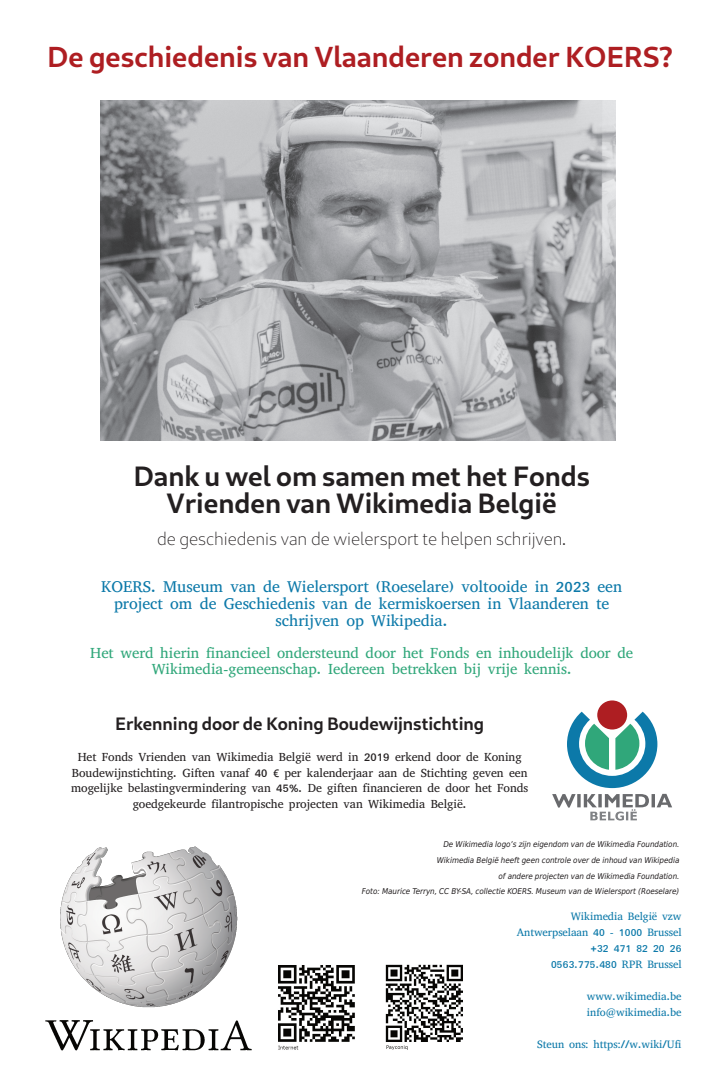
<style>
.page{position:relative;width:723px;height:1092px;background:#fff}
.page>*{position:absolute;margin:0;border:0;box-sizing:border-box;transform-origin:0 0}
.t1{font:700 29px "Cantarell";color:#ae1e22}
.t2{font:700 28px/26.8px "Cantarell";color:#231f20;text-align:center}
.t3{font:300 18px "Cantarell";color:#231f20}
.t4{font:700 18px "Cantarell";letter-spacing:-.005em;color:#231f20}
.t5{font:16px/17.1px "Abyssinica SIL";letter-spacing:-.005em;color:#0c79a9;text-align:center}
.t6{font:15px/16.1px "Abyssinica SIL";letter-spacing:-.005em;color:#30a77a;text-align:center}
.t7{font:12px/15.9px "Abyssinica SIL";letter-spacing:-.005em;color:#231f20;text-align:center}
.t8{font:11px/15.9px "Abyssinica SIL";letter-spacing:-.005em;color:#0c79a9;text-align:right}
.t9{font:italic 8px/15.9px "DejaVu Sans Condensed";letter-spacing:-.005em;color:#231f20;text-align:right}
.s1{font-family:"Abyssinica SIL";font-weight:400;font-size:12px}
</style>
<div class="page">
<img style="left:45px;top:846px;width:207px;height:205px">
<div style="left:597px;top:700px;width:30px;height:29px;background:#ae1e22;border-radius:50%"></div>
<svg style="left:552px;top:711px;width:120px;height:109px"></svg>
<img style="left:100px;top:100px;width:515px;height:340px">
<img style="left:278px;top:965px;width:77px;height:85px">
<img style="left:385px;top:964px;width:78px;height:86px">
<h1 class="t1" style="left:47px;top:38px;width:626px">De geschiedenis van Vlaanderen zonder KOERS?</h1>
<h2 class="t2" style="left:133px;top:462px;width:458px">Dank u wel om samen met het Fonds<br>Vrienden van Wikimedia België</h2>
<h3 class="t3" style="left:157px;top:527px;width:411px">de geschiedenis van de wielersport te helpen schrijven<span class="s1">.</span></h3>
<h3 class="t5" style="left:101px;top:578px;width:522px">KOERS. Museum van de Wielersport (Roeselare) voltooide in 2023 een project om de Geschiedenis van de kermiskoersen in Vlaanderen te schrijven op Wikipedia.</h3>
<p class="t6" style="left:90px;top:645px;width:544px">Het werd hierin financieel ondersteund door het Fonds en inhoudelijk door de<br>Wikimedia-gemeenschap. Iedereen betrekken bij vrije kennis.</p>
<h3 class="t4" style="left:115px;top:712px;width:370px">Erkenning door de Koning Boudewijnstichting</h3>
<p class="t7" style="left:71px;top:748px;width:459px">Het Fonds Vrienden van Wikimedia België werd in 2019 erkend door de Koning Boudewijnstichting. Giften vanaf 40 € per kalenderjaar aan de Stichting geven een mogelijke belastingvermindering van 45%. De giften financieren de door het Fonds goedgekeurde filantropische projecten van Wikimedia België.</p>
<p class="t9" style="left:362px;top:835px;width:319px">De Wikimedia logo’s zijn eigendom van de Wikimedia Foundation.<br>Wikimedia België heeft geen controle over de inhoud van Wikipedia<br>of andere projecten van de Wikimedia Foundation.<br>Foto: Maurice Terryn, CC BY-SA, collectie KOERS. Museum van de Wielersport (Roeselare)</p>
<p class="t8" style="left:517px;top:908px;width:166px">Wikimedia België vzw<br>Antwerpselaan 40 - 1000 Brussel +32 471 82 20 26<br>0563.775.480 RPR Brussel</p>
<p class="t8" style="left:587px;top:988px;width:96px;text-align:left">www.wikimedia.be info@wikimedia.be</p>
<p class="t8" style="left:537px;top:1036px;width:146px">Steun ons: https://w.wiki/Ufi</p>
</div>
